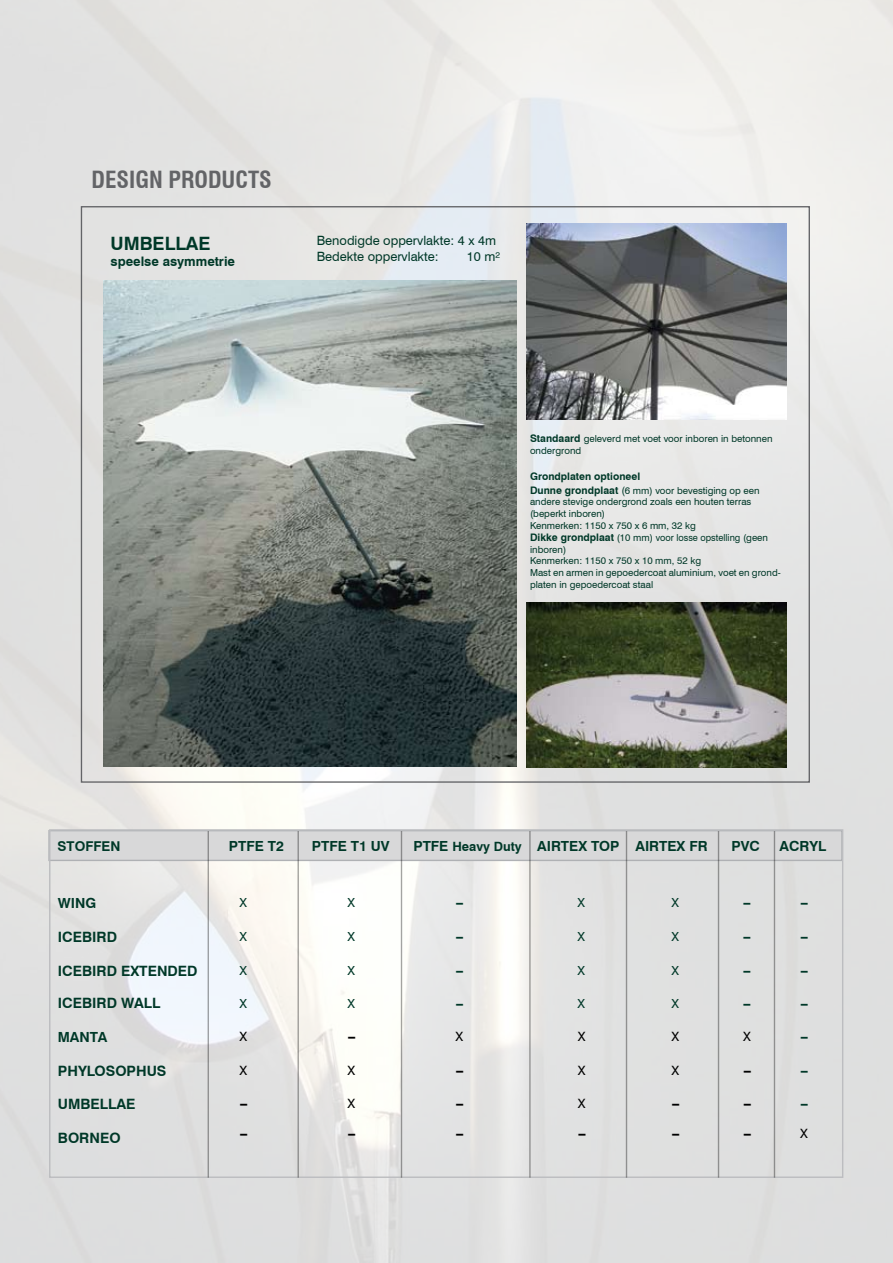
<style>
.page{position:relative;width:893px;height:1263px;background:#fff}
.page>*{position:absolute;margin:0;border:0;box-sizing:border-box;transform-origin:0 0}
.t1{font:700 condensed 23.1px "Swiss 721 BT";color:#636467}
.t2{font:700 18.45px "Swiss 721 BT";color:#003828}
.t3{font:700 14.25px "Swiss 721 BT";color:#003828}
.t4{font:700 13.95px "Swiss 721 BT";color:#003828}
.t5{font:700 13.5px "Swiss 721 BT";color:#003828}
.t6{font:700 13.2px "Swiss 721 BT";color:#003828}
.t7{font:12.9px/15.5px "Swiss 721 BT";color:#003828}
.t8{font:700 12.9px "Swiss 721 BT";color:#000;scale:2 1}
.t9{font:12.9px "Swiss 721 BT";color:#000}
.t10{font:12.6px "Swiss 721 BT";color:#003828}
.t11{font:700 12.6px "Swiss 721 BT";color:#003828;scale:2 1}
.t12{font:700 10.35px "Swiss 721 BT";color:#003828}
.t13{font:9.75px/11.7px "Swiss 721 BT";color:#003828}
.s1{font-weight:700;font-size:10.35px}
.s2{font-size:10.35px}
.s3{font-size:12.75px}
</style>
<div class="page">
<img style="left:0;top:0;width:893px;height:1263px">
<img style="left:103px;top:281px;width:414px;height:486px">
<img style="left:526px;top:224px;width:261px;height:196px">
<img style="left:526px;top:602px;width:261px;height:166px">
<div style="left:49px;top:831px;width:793px;height:29px;background:#d8d8d9"></div>
<div style="left:48px;top:830px;width:795px;height:31px;border:1px solid #afb1b4"></div>
<hr style="left:626px;top:831px;width:1px;height:346px;background:#000">
<hr style="left:529px;top:831px;width:2px;height:346px;background:#000">
<hr style="left:401px;top:831px;width:1px;height:346px;background:#000">
<hr style="left:297px;top:831px;width:2px;height:346px;background:#000">
<hr style="left:718px;top:831px;width:1px;height:346px;background:#000">
<hr style="left:208px;top:831px;width:1px;height:346px;background:#000">
<hr style="left:774px;top:831px;width:1px;height:346px;background:#000">
<h1 class="t1" style="left:92px;top:165px;width:182px">DESIGN PRODUCTS</h1>
<h2 class="t2" style="left:110px;top:232px;width:102px">UMBELLAE</h2>
<h3 class="t6" style="left:110px;top:253px;width:126px">speelse asymmetrie</h3>
<h3 class="t7" style="left:317px;top:233px;width:181px">Benodigde oppervlakte: 4 x 4m<br>Bedekte oppervlakte:</h3>
<h3 class="t7" style="left:467px;top:248px;width:35px">10 m²</h3>
<p class="t13" style="left:530px;top:433px;width:244px"><span class="s1">Standaard</span> geleverd met voet voor inboren in betonnen ondergrond</p>
<p class="t12" style="left:530px;top:470px;width:112px">Grondplaten optioneel</p>
<p class="t13" style="left:530px;top:484px;width:252px"><span class="s1">Dunne grondplaat</span> <span class="s2">(</span>6 mm) voor bevestiging op een andere stevige ondergrond zoals een houten terras (beperkt inboren)<br>Kenmerken: 1150 x 750 x 6 mm, 32 kg<br><span class="s1">Dikke grondplaat</span> (10 mm) voor losse opstelling (geen inboren)<br>Kenmerken: 1150 x 750 x 10 mm, 52 kg<br>Mast en armen in gepoedercoat aluminium, voet en grond&shy;platen in gepoedercoat staal</p>
<h3 class="t5" style="left:58px;top:838px;width:64px">STOFFEN</h3>
<h3 class="t4" style="left:229px;top:838px;width:57px">PTFE T2</h3>
<h3 class="t4" style="left:312px;top:838px;width:79px">PTFE T1 UV</h3>
<h3 class="t4" style="left:413px;top:838px;width:296px">PTFE <span class="s3">Heavy Duty</span> AIRTEX TOP AIRTEX FR</h3>
<h3 class="t4" style="left:731px;top:838px;width:30px">PVC</h3>
<h3 class="t4" style="left:780px;top:838px;width:48px">ACRYL</h3>
<h3 class="t4" style="left:58px;top:894px;width:40px">WING</h3>
<h3 class="t3" style="left:58px;top:928px;width:61px">ICEBIRD</h3>
<h3 class="t3" style="left:58px;top:962px;width:141px">ICEBIRD EXTENDED</h3>
<h3 class="t3" style="left:58px;top:995px;width:104px">ICEBIRD WALL</h3>
<h3 class="t4" style="left:58px;top:1029px;width:51px">MANTA</h3>
<h3 class="t3" style="left:58px;top:1063px;width:110px">PHYLOSOPHUS</h3>
<h3 class="t3" style="left:58px;top:1095px;width:79px">UMBELLAE</h3>
<h3 class="t3" style="left:58px;top:1129px;width:64px">BORNEO</h3>
<p class="t10" style="left:240px;top:895px;width:9px">X</p>
<p class="t10" style="left:348px;top:895px;width:9px">X</p>
<p class="t11" style="left:456px;top:895px;width:6px">-</p>
<p class="t10" style="left:577px;top:895px;width:9px">X</p>
<p class="t10" style="left:672px;top:895px;width:9px">X</p>
<p class="t11" style="left:743px;top:895px;width:6px">-</p>
<p class="t11" style="left:800px;top:895px;width:6px">-</p>
<p class="t10" style="left:240px;top:929px;width:9px">X</p>
<p class="t10" style="left:348px;top:929px;width:9px">X</p>
<p class="t11" style="left:456px;top:929px;width:6px">-</p>
<p class="t10" style="left:577px;top:929px;width:9px">X</p>
<p class="t10" style="left:672px;top:929px;width:9px">X</p>
<p class="t11" style="left:743px;top:929px;width:6px">-</p>
<p class="t11" style="left:800px;top:929px;width:6px">-</p>
<p class="t10" style="left:240px;top:962px;width:9px">X</p>
<p class="t10" style="left:348px;top:962px;width:9px">X</p>
<p class="t11" style="left:456px;top:962px;width:6px">-</p>
<p class="t10" style="left:577px;top:962px;width:9px">X</p>
<p class="t10" style="left:672px;top:962px;width:9px">X</p>
<p class="t11" style="left:743px;top:962px;width:6px">-</p>
<p class="t11" style="left:800px;top:962px;width:6px">-</p>
<p class="t10" style="left:240px;top:996px;width:9px">X</p>
<p class="t10" style="left:348px;top:996px;width:9px">X</p>
<p class="t11" style="left:456px;top:996px;width:6px">-</p>
<p class="t10" style="left:577px;top:996px;width:9px">X</p>
<p class="t10" style="left:672px;top:996px;width:9px">X</p>
<p class="t11" style="left:743px;top:996px;width:6px">-</p>
<p class="t11" style="left:800px;top:996px;width:6px">-</p>
<h3 class="t9" style="left:240px;top:1028px;width:9px">X</h3>
<h3 class="t8" style="left:348px;top:1028px;width:6px">-</h3>
<h3 class="t9" style="left:456px;top:1028px;width:9px">X</h3>
<h3 class="t9" style="left:578px;top:1028px;width:9px">X</h3>
<h3 class="t9" style="left:672px;top:1028px;width:9px">X</h3>
<h3 class="t9" style="left:743px;top:1028px;width:9px">X</h3>
<p class="t11" style="left:800px;top:1029px;width:6px">-</p>
<h3 class="t9" style="left:240px;top:1062px;width:9px">X</h3>
<h3 class="t9" style="left:348px;top:1062px;width:9px">X</h3>
<h3 class="t8" style="left:456px;top:1062px;width:6px">-</h3>
<h3 class="t9" style="left:578px;top:1062px;width:9px">X</h3>
<h3 class="t9" style="left:672px;top:1062px;width:9px">X</h3>
<h3 class="t8" style="left:743px;top:1062px;width:6px">-</h3>
<p class="t11" style="left:800px;top:1063px;width:6px">-</p>
<h3 class="t8" style="left:240px;top:1095px;width:6px">-</h3>
<h3 class="t9" style="left:348px;top:1095px;width:9px">X</h3>
<h3 class="t8" style="left:456px;top:1095px;width:6px">-</h3>
<h3 class="t9" style="left:578px;top:1095px;width:9px">X</h3>
<h3 class="t8" style="left:672px;top:1095px;width:6px">-</h3>
<h3 class="t8" style="left:743px;top:1095px;width:6px">-</h3>
<p class="t11" style="left:800px;top:1095px;width:6px">-</p>
<h3 class="t8" style="left:240px;top:1125px;width:6px">-</h3>
<h3 class="t8" style="left:348px;top:1125px;width:6px">-</h3>
<h3 class="t8" style="left:456px;top:1125px;width:6px">-</h3>
<h3 class="t8" style="left:578px;top:1125px;width:6px">-</h3>
<h3 class="t8" style="left:672px;top:1125px;width:6px">-</h3>
<h3 class="t8" style="left:743px;top:1125px;width:6px">-</h3>
<h3 class="t9" style="left:800px;top:1125px;width:9px">X</h3>
</div>
